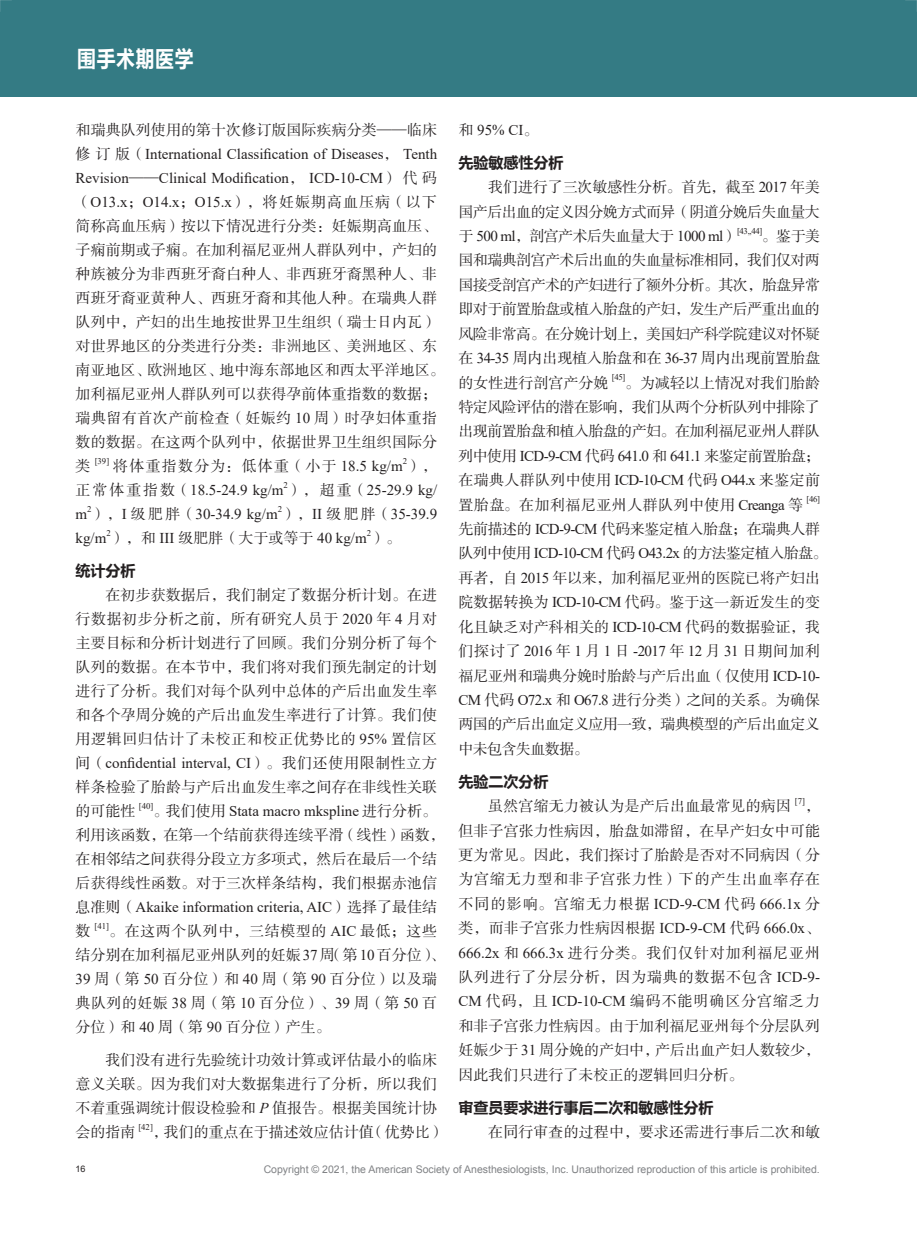
<style>
.page{position:relative;width:917px;height:1236px;background:#fff}
.page>*{position:absolute;margin:0;border:0;box-sizing:border-box;transform-origin:0 0}
.t1{font:23.4px "FZLTCHJW GB1 0";color:#fff;scale:.83 1}
.正文{font:15px/24.5px "FZSSK GBK1 0";letter-spacing:.005em;color:#231f20;text-align:justify}
.正文-2{font:15px/24px "FZSSK GBK1 0";letter-spacing:.025em;color:#231f20}
.正文-3{font:15px "Times New Roman";color:#231f20}
.小标{font:700 15px "Microsoft Ya Hei";color:#231f20}
.正文-4{font:15px "FZSSK GBK1 0";letter-spacing:.08em;color:#231f20}
.t2{font:10.5px "Arial";color:#808285}
.t3{font:9px "Arial";color:#231f20}
.正文-5{font:8.7px "Times New Roman";letter-spacing:-.02em;color:#231f20}
.s1{font-family:"Times New Roman"}
.s2{font-family:"FZSSK GBK1 0"}
.s3{font-family:"Times New Roman";font-style:italic}
</style>
<div class="page">
<div style="left:0;top:0;width:905px;height:97px;background:#347b84"></div>
<div style="left:905px;top:0;width:11px;height:97px;background:#347b84"></div>
<svg style="left:0;top:0;width:12px;height:12px"></svg>
<svg style="left:905px;top:0;width:12px;height:13px"></svg>
<h1 class="t1" style="left:77px;top:46px;width:142px">围手术期医学</h1>
<p class="正文" style="left:76px;top:118px;width:370px;line-height:24px;text-align:left">和瑞典队列使用的第十次修订版国际疾病分类——临床修订版（<span class="s1">International Classification of Diseases</span>， <span class="s1">Tenth<br>Revision</span>——<span class="s1">Clinical Modification</span>， <span class="s1">ICD-10-CM</span>）代码（<span class="s1">O13.x</span>；<span class="s1">O14.x</span>；<span class="s1">O15.x</span>），将妊娠期高血压病（以下简称高血压病）按以下情况进行分类：妊娠期高血压、子痫前期或子痫。在加利福尼亚州人群队列中，产妇的种族被分为非西班牙裔白种人、非西班牙裔黑种人、非西班牙裔亚黄种人、西班牙裔和其他人种。在瑞典人群队列中，产妇的出生地按世界卫生组织（瑞士日内瓦）对世界地区的分类进行分类：非洲地区、美洲地区、东南亚地区、欧洲地区、地中海东部地区和西太平洋地区。加利福尼亚州人群队列可以获得孕前体重指数的数据；瑞典留有首次产前检查（妊娠约 <span class="s1">10</span> 周）时孕妇体重指数的数据。在这两个队列中，依据世界卫生组织国际分类</p>
<p class="正文-5" style="left:95px;top:455px;width:16px">[39]</p>
<p class="正文-4" style="left:113px;top:458px;width:325px">将体重指数分为：低体重（小于 <span class="s1">18.5 kg/m</span> ），</p>
<p class="正文-5" style="left:403px;top:455px;width:6px">2</p>
<p class="正文-3" style="left:76px;top:479px;width:363px"><span class="s2">正常体重指数（</span>18.5-24.9 kg/m <span class="s2">），超重（</span>25-29.9 kg/</p>
<p class="正文-5" style="left:283px;top:479px;width:6px">2</p>
<p class="正文-3" style="left:76px;top:503px;width:363px">m <span class="s2">），</span>I <span class="s2">级肥胖（</span>30-34.9 kg/m <span class="s2">），</span>II <span class="s2">级肥胖（</span>35-39.9</p>
<p class="正文-5" style="left:87px;top:503px;width:6px">2</p>
<p class="正文-5" style="left:278px;top:503px;width:6px">2</p>
<p class="正文" style="left:76px;top:527px;width:327px"><span class="s1">kg/m</span> ），和 <span class="s1">III</span> 级肥胖（大于或等于 <span class="s1">40 kg/m</span> ）。</p>
<p class="正文-5" style="left:106px;top:527px;width:6px">2</p>
<p class="正文-5" style="left:367px;top:527px;width:6px">2</p>
<p class="小标" style="left:76px;top:560px;width:61px">统计分析</p>
<p class="正文" style="left:76px;top:583px;width:363px;line-height:24px;text-indent:30px">在初步获数据后，我们制定了数据分析计划。在进行数据初步分析之前，所有研究人员于 <span class="s1">2020</span> 年 <span class="s1">4</span> 月对主要目标和分析计划进行了回顾。我们分别分析了每个队列的数据。在本节中，我们将对我们预先制定的计划进行了分析。我们对每个队列中总体的产后出血发生率和各个孕周分娩的产后出血发生率进行了计算。我们使用逻辑回归估计了未校正和校正优势比的 <span class="s1">95%</span> 置信区间（<span class="s1">confidential interval, CI</span>）。我们还使用限制性立方样条检验了胎龄与产后出血发生率之间存在非线性关联的可能性</p>
<p class="正文-5" style="left:139px;top:799px;width:16px">[40]</p>
<p class="正文" style="left:76px;top:799px;width:370px;line-height:24px;text-align:left;text-indent:78px">。我们使用 <span class="s1">Stata macro mkspline</span> 进行分析。利用该函数，在第一个结前获得连续平滑（线性）函数，在相邻结之间获得分段立方多项式，然后在最后一个结后获得线性函数。对于三次样条结构，我们根据赤池信息准则（<span class="s1">Akaike information criteria, AIC</span>）选择了最佳结数</p>
<p class="正文-5" style="left:94px;top:920px;width:16px">[41]</p>
<p class="正文-2" style="left:76px;top:919px;width:370px;text-indent:33px">。在这两个队列中，三结模型的 <span class="s1">AIC</span> 最低；这些结分别在加利福尼亚州队列的妊娠<span class="s1">37</span>周（第<span class="s1">10</span>百分位）、<br><span class="s1">39</span> 周（第 <span class="s1">50</span> 百分位）和 <span class="s1">40</span> 周（第 <span class="s1">90</span> 百分位）以及瑞典队列的妊娠 <span class="s1">38</span> 周（第 <span class="s1">10</span> 百分位）、<span class="s1">39</span> 周（第 <span class="s1">50</span> 百分位）和 <span class="s1">40</span> 周（第 <span class="s1">90</span> 百分位）产生。</p>
<p class="正文" style="left:76px;top:1048px;width:363px;line-height:24px;text-indent:30px">我们没有进行先验统计功效计算或评估最小的临床意义关联。因为我们对大数据集进行了分析，所以我们不着重强调统计假设检验和 <span class="s3">P</span> 值报告。根据美国统计协会的指南</p>
<p class="正文-5" style="left:138px;top:1120px;width:16px">[42]</p>
<p class="正文" style="left:153px;top:1120px;width:293px">，我们的重点在于描述效应估计值（优势比）</p>
<p class="正文-3" style="left:458px;top:119px;width:81px"><span class="s2">和</span> 95% CI<span class="s2">。</span></p>
<p class="小标" style="left:458px;top:152px;width:106px">先验敏感性分析</p>
<p class="正文" style="left:458px;top:176px;width:363px;text-indent:30px">我们进行了三次敏感性分析。首先，截至 <span class="s1">2017</span> 年美国产后出血的定义因分娩方式而异（阴道分娩后失血量大于 <span class="s1">500 ml</span>，剖宫产术后失血量大于 <span class="s1">1000 ml</span>）</p>
<p class="正文-5" style="left:737px;top:225px;width:27px">[43,,44]</p>
<p class="正文" style="left:458px;top:224px;width:363px;text-indent:303px">。鉴于美国和瑞典剖宫产术后出血的失血量标准相同，我们仅对两国接受剖宫产术的产妇进行了额外分析。其次，胎盘异常即对于前置胎盘或植入胎盘的产妇，发生产后严重出血的风险非常高。在分娩计划上，美国妇产科学院建议对怀疑在 <span class="s1">34-35</span> 周内出现植入胎盘和在 <span class="s1">36-37</span> 周内出现前置胎盘的女性进行剖宫产分娩</p>
<p class="正文-5" style="left:612px;top:371px;width:15px">[45]</p>
<p class="正文" style="left:458px;top:371px;width:363px;text-indent:166px">。为减轻以上情况对我们胎龄特定风险评估的潜在影响，我们从两个分析队列中排除了出现前置胎盘和植入胎盘的产妇。在加利福尼亚州人群队列中使用 <span class="s1">ICD-9-CM</span> 代码 <span class="s1">641.0</span> 和 <span class="s1">641.1</span> 来鉴定前置胎盘；在瑞典人群队列中使用 <span class="s1">ICD-10-CM</span> 代码 <span class="s1">O44.x</span> 来鉴定前置胎盘。在加利福尼亚州人群队列中使用 <span class="s1">Creanga</span> 等</p>
<p class="正文-5" style="left:806px;top:493px;width:15px">[46]</p>
<p class="正文" style="left:458px;top:517px;width:370px;text-align:left">先前描述的 <span class="s1">ICD-9-CM</span> 代码来鉴定植入胎盘；在瑞典人群队列中使用 <span class="s1">ICD-10-CM</span> 代码 <span class="s1">O43.2x</span> 的方法鉴定植入胎盘。再者，自 <span class="s1">2015</span> 年以来，加利福尼亚州的医院已将产妇出院数据转换为 <span class="s1">ICD-10-CM</span> 代码。鉴于这一新近发生的变化且缺乏对产科相关的 <span class="s1">ICD-10-CM</span> 代码的数据验证，我们探讨了 <span class="s1">2016</span> 年 <span class="s1">1</span> 月 <span class="s1">1</span> 日 <span class="s1">-2017</span> 年 <span class="s1">12</span> 月 <span class="s1">31</span> 日期间加利福尼亚州和瑞典分娩时胎龄与产后出血（仅使用 <span class="s1">ICD-10-<br>CM</span> 代码 <span class="s1">O72.x</span> 和 <span class="s1">O67.8</span> 进行分类）之间的关系。为确保两国的产后出血定义应用一致，瑞典模型的产后出血定义中未包含失血数据。</p>
<p class="小标" style="left:458px;top:770px;width:91px">先验二次分析</p>
<p class="正文" style="left:488px;top:794px;width:304px">虽然宫缩无力被认为是产后出血最常见的病因</p>
<p class="正文-5" style="left:794px;top:794px;width:12px">[7]</p>
<p class="正文" style="left:458px;top:794px;width:363px;text-indent:346px">，但非子宫张力性病因，胎盘如滞留，在早产妇女中可能更为常见。因此，我们探讨了胎龄是否对不同病因（分为宫缩无力型和非子宫张力性）下的产生出血率存在不同的影响。宫缩无力根据 <span class="s1">ICD-9-CM</span> 代码 <span class="s1">666.1x</span> 分类，而非子宫张力性病因根据 <span class="s1">ICD-9-CM</span> 代码 <span class="s1">666.0x</span>、<span class="s1">666.2x</span> 和 <span class="s1">666.3x</span> 进行分类。我们仅针对加利福尼亚州队列进行了分层分析，因为瑞典的数据不包含 <span class="s1">ICD-9- CM</span> 代码，且 <span class="s1">ICD-10-CM</span> 编码不能明确区分宫缩乏力和非子宫张力性病因。由于加利福尼亚州每个分层队列妊娠少于 <span class="s1">31</span> 周分娩的产妇中，产后出血产妇人数较少，因此我们只进行了未校正的逻辑回归分析。</p>
<p class="小标" style="left:458px;top:1096px;width:256px">审查员要求进行事后二次和敏感性分析</p>
<p class="正文" style="left:488px;top:1120px;width:333px">在同行审查的过程中，要求还需进行事后二次和敏</p>
<p class="t3" style="left:76px;top:1162px;width:12px">16</p>
<p class="t2" style="left:264px;top:1162px;width:557px">Copyright © 2021, the American Society of Anesthesiologists, Inc. Unauthorized reproduction of this article is prohibited.</p>
</div>
